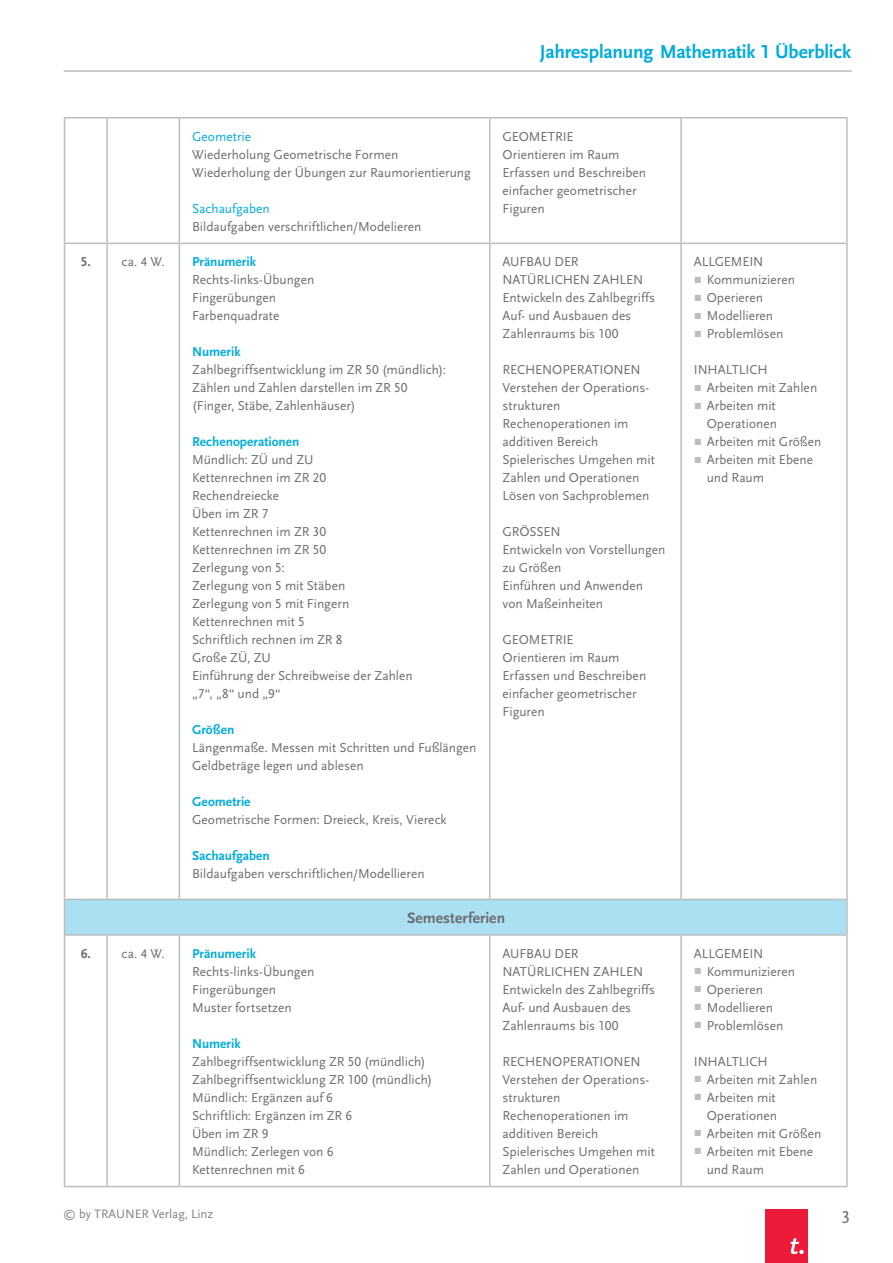
<style>
.page{position:relative;width:893px;height:1263px;background:#fff}
.page>*{position:absolute;margin:0;border:0;box-sizing:border-box;transform-origin:0 0}
.t1{font:700 19.5px "Scala Sans LF";letter-spacing:-.01em;color:#00acdd}
.t2{font:18px "Scala Sans LF";color:#6c6d70}
.t3{font:700 15.75px "Scala Sans LF";letter-spacing:.005em;color:#6c6d70}
.t4{font:13.5px/18px "Scala Sans LF";color:#6c6d70}
.t5{font:700 13.5px "Scala Sans LF";color:#00acdd}
.t6{font:13.5px "Scala Sans LF";color:#00acdd}
.t7{font:12.75px "Scala Sans LF";color:#808285}
.s1{font-weight:700}
.s2{font-family:"Scala Regular Expert";color:#bcbdc0}
</style>
<div class="page">
<hr style="left:64px;top:70px;width:788px;height:2px;background:#bcbdc0">
<div style="left:765px;top:1209px;width:43px;height:54px;background:#ed1a3a"></div>
<svg style="left:790px;top:1238px;width:14px;height:16px"></svg>
<div style="left:65px;top:900px;width:781px;height:34px;background:#abe0f2"></div>
<hr style="left:64px;top:117px;width:43px;height:2px;background:#bcbdc0">
<hr style="left:64px;top:119px;width:1px;height:124px;background:#bcbdc0">
<hr style="left:107px;top:117px;width:72px;height:2px;background:#bcbdc0">
<hr style="left:106px;top:119px;width:2px;height:124px;background:#bcbdc0">
<hr style="left:179px;top:117px;width:311px;height:2px;background:#bcbdc0">
<hr style="left:179px;top:119px;width:1px;height:124px;background:#bcbdc0">
<hr style="left:490px;top:117px;width:191px;height:2px;background:#bcbdc0">
<hr style="left:489px;top:119px;width:1px;height:124px;background:#bcbdc0">
<hr style="left:681px;top:117px;width:167px;height:2px;background:#bcbdc0">
<hr style="left:680px;top:119px;width:2px;height:124px;background:#bcbdc0">
<hr style="left:846px;top:119px;width:2px;height:124px;background:#bcbdc0">
<hr style="left:64px;top:243px;width:43px;height:1px;background:#bcbdc0">
<hr style="left:64px;top:244px;width:1px;height:655px;background:#bcbdc0">
<hr style="left:107px;top:243px;width:72px;height:1px;background:#bcbdc0">
<hr style="left:106px;top:244px;width:2px;height:655px;background:#bcbdc0">
<hr style="left:179px;top:243px;width:311px;height:1px;background:#bcbdc0">
<hr style="left:179px;top:244px;width:1px;height:655px;background:#bcbdc0">
<hr style="left:490px;top:243px;width:191px;height:1px;background:#bcbdc0">
<hr style="left:489px;top:244px;width:1px;height:655px;background:#bcbdc0">
<hr style="left:681px;top:243px;width:167px;height:1px;background:#bcbdc0">
<hr style="left:680px;top:244px;width:2px;height:655px;background:#bcbdc0">
<hr style="left:846px;top:244px;width:2px;height:655px;background:#bcbdc0">
<hr style="left:64px;top:899px;width:43px;height:1px;background:#bcbdc0">
<hr style="left:64px;top:900px;width:1px;height:34px;background:#bcbdc0">
<hr style="left:107px;top:899px;width:72px;height:1px;background:#bcbdc0">
<hr style="left:179px;top:899px;width:311px;height:1px;background:#bcbdc0">
<hr style="left:490px;top:899px;width:191px;height:1px;background:#bcbdc0">
<hr style="left:681px;top:899px;width:167px;height:1px;background:#bcbdc0">
<hr style="left:846px;top:900px;width:2px;height:34px;background:#bcbdc0">
<hr style="left:64px;top:934px;width:43px;height:2px;background:#bcbdc0">
<hr style="left:64px;top:936px;width:1px;height:250px;background:#bcbdc0">
<hr style="left:107px;top:934px;width:72px;height:2px;background:#bcbdc0">
<hr style="left:106px;top:936px;width:2px;height:250px;background:#bcbdc0">
<hr style="left:179px;top:934px;width:311px;height:2px;background:#bcbdc0">
<hr style="left:179px;top:936px;width:1px;height:250px;background:#bcbdc0">
<hr style="left:490px;top:934px;width:191px;height:2px;background:#bcbdc0">
<hr style="left:489px;top:936px;width:1px;height:250px;background:#bcbdc0">
<hr style="left:681px;top:934px;width:167px;height:2px;background:#bcbdc0">
<hr style="left:680px;top:936px;width:2px;height:250px;background:#bcbdc0">
<hr style="left:846px;top:936px;width:2px;height:250px;background:#bcbdc0">
<hr style="left:64px;top:1186px;width:43px;height:1px;background:#bcbdc0">
<hr style="left:107px;top:1186px;width:72px;height:1px;background:#bcbdc0">
<hr style="left:179px;top:1186px;width:311px;height:1px;background:#bcbdc0">
<hr style="left:490px;top:1186px;width:191px;height:1px;background:#bcbdc0">
<hr style="left:681px;top:1186px;width:167px;height:1px;background:#bcbdc0">
<h1 class="t1" style="left:540px;top:41px;width:313px">Jahresplanung Mathematik 1 Überblick</h1>
<p class="t6" style="left:192px;top:129px;width:61px">Geometrie</p>
<p class="t4" style="left:192px;top:145px;width:280px">Wiederholung Geometrische Formen<br>Wiederholung der Übungen zur Raumorientierung</p>
<p class="t6" style="left:192px;top:201px;width:79px">Sachaufgaben</p>
<p class="t4" style="left:192px;top:217px;width:231px">Bildaufgaben verschriftlichen/Modelieren</p>
<p class="t4" style="left:81px;top:253px;width:85px"><span class="s1">5.</span> ca. 4 W.</p>
<p class="t5" style="left:192px;top:254px;width:65px">Pränumerik</p>
<p class="t4" style="left:192px;top:271px;width:124px">Rechts-links-Übungen<br>Fingerübungen<br>Farbenquadrate</p>
<p class="t5" style="left:192px;top:344px;width:50px">Numerik</p>
<p class="t4" style="left:192px;top:361px;width:256px">Zahlbegriffsentwicklung im ZR 50 (mündlich):<br>Zählen und Zahlen darstellen im ZR 50 (Finger, Stäbe, Zahlenhäuser)</p>
<p class="t5" style="left:192px;top:434px;width:109px">Rechenoperationen</p>
<p class="t4" style="left:192px;top:451px;width:222px">Mündlich: ZÜ und ZU<br>Kettenrechnen im ZR 20<br>Rechendreiecke<br>Üben im ZR 7<br>Kettenrechnen im ZR 30<br>Kettenrechnen im ZR 50<br>Zerlegung von 5:<br>Zerlegung von 5 mit Stäben<br>Zerlegung von 5 mit Fingern<br>Kettenrechnen mit 5<br>Schriftlich rechnen im ZR 8<br>Große ZÜ, ZU<br>Einführung der Schreibweise der Zahlen „7“, „8“ und „9“</p>
<p class="t5" style="left:192px;top:722px;width:44px">Größen</p>
<p class="t4" style="left:192px;top:739px;width:286px">Längenmaße. Messen mit Schritten und Fußlängen<br>Geldbeträge legen und ablesen</p>
<p class="t5" style="left:192px;top:794px;width:60px">Geometrie</p>
<p class="t4" style="left:192px;top:811px;width:256px">Geometrische Formen: Dreieck, Kreis, Viereck</p>
<p class="t5" style="left:192px;top:848px;width:79px">Sachaufgaben</p>
<p class="t4" style="left:192px;top:865px;width:234px">Bildaufgaben verschriftlichen/Modellieren</p>
<p class="t4" style="left:502px;top:127px;width:145px">GEOMETRIE<br>Orientieren im Raum<br>Erfassen und Beschreiben einfacher geometrischer<br>Figuren</p>
<p class="t4" style="left:502px;top:253px;width:154px">AUFBAU DER<br>NATÜRLICHEN ZAHLEN<br>Entwickeln des Zahlbegriffs<br>Auf- und Ausbauen des<br>Zahlenraums bis 100</p>
<p class="t4" style="left:502px;top:361px;width:154px">RECHENOPERATIONEN<br>Verstehen der Operations&shy;strukturen<br>Rechenoperationen im additiven Bereich<br>Spielerisches Umgehen mit<br>Zahlen und Operationen<br>Lösen von Sachproblemen</p>
<p class="t4" style="left:502px;top:523px;width:165px">GRÖSSEN<br>Entwickeln von Vorstellungen zu Größen<br>Einführen und Anwenden von Maßeinheiten</p>
<p class="t4" style="left:502px;top:631px;width:145px">GEOMETRIE<br>Orientieren im Raum<br>Erfassen und Beschreiben einfacher geometrischer<br>Figuren</p>
<p class="t4" style="left:694px;top:253px;width:103px">ALLGEMEIN<br><span class="s2">r</span> Kommunizieren <span class="s2">r</span> Operieren<br><span class="s2">r</span> Modellieren<br><span class="s2">r</span> Problemlösen</p>
<p class="t4" style="left:694px;top:361px;width:75px">INHALTLICH</p>
<p class="t4" style="left:694px;top:379px;width:125px"><span class="s2">r</span> Arbeiten mit Zahlen</p>
<p class="t4" style="left:694px;top:397px;width:83px"><span class="s2">r</span> Arbeiten mit</p>
<p class="t4" style="left:707px;top:415px;width:72px">Operationen</p>
<p class="t4" style="left:694px;top:433px;width:129px"><span class="s2">r</span> Arbeiten mit Größen</p>
<p class="t4" style="left:694px;top:451px;width:121px"><span class="s2">r</span> Arbeiten mit Ebene</p>
<p class="t4" style="left:707px;top:469px;width:59px">und Raum</p>
<p class="t3" style="left:407px;top:909px;width:100px">Semesterferien</p>
<p class="t4" style="left:81px;top:944px;width:86px"><span class="s1">6.</span> ca. 4 W.</p>
<p class="t5" style="left:192px;top:946px;width:65px">Pränumerik</p>
<p class="t4" style="left:192px;top:962px;width:124px">Rechts-links-Übungen<br>Fingerübungen<br>Muster fortsetzen</p>
<p class="t5" style="left:192px;top:1036px;width:50px">Numerik</p>
<p class="t4" style="left:192px;top:1052px;width:242px">Zahlbegriffsentwicklung ZR 50 (mündlich)<br>Zahlbegriffsentwicklung ZR 100 (mündlich)<br>Mündlich: Ergänzen auf 6<br>Schriftlich: Ergänzen im ZR 6<br>Üben im ZR 9<br>Mündlich: Zerlegen von 6<br>Kettenrechnen mit 6</p>
<p class="t4" style="left:502px;top:944px;width:154px">AUFBAU DER<br>NATÜRLICHEN ZAHLEN<br>Entwickeln des Zahlbegriffs<br>Auf- und Ausbauen des<br>Zahlenraums bis 100</p>
<p class="t4" style="left:502px;top:1053px;width:154px">RECHENOPERATIONEN<br>Verstehen der Operations&shy;strukturen<br>Rechenoperationen im additiven Bereich<br>Spielerisches Umgehen mit<br>Zahlen und Operationen</p>
<p class="t4" style="left:694px;top:945px;width:103px">ALLGEMEIN<br><span class="s2">r</span> Kommunizieren <span class="s2">r</span> Operieren<br><span class="s2">r</span> Modellieren<br><span class="s2">r</span> Problemlösen</p>
<p class="t4" style="left:694px;top:1052px;width:75px">INHALTLICH</p>
<p class="t4" style="left:694px;top:1070px;width:125px"><span class="s2">r</span> Arbeiten mit Zahlen</p>
<p class="t4" style="left:694px;top:1088px;width:83px"><span class="s2">r</span> Arbeiten mit</p>
<p class="t4" style="left:707px;top:1107px;width:72px">Operationen</p>
<p class="t4" style="left:694px;top:1125px;width:129px"><span class="s2">r</span> Arbeiten mit Größen</p>
<p class="t4" style="left:694px;top:1143px;width:121px"><span class="s2">r</span> Arbeiten mit Ebene</p>
<p class="t4" style="left:707px;top:1161px;width:59px">und Raum</p>
<p class="t7" style="left:63px;top:1207px;width:152px">© by TRAUNER Verlag, Linz</p>
<h2 class="t2" style="left:841px;top:1207px;width:10px">3</h2>
</div>
